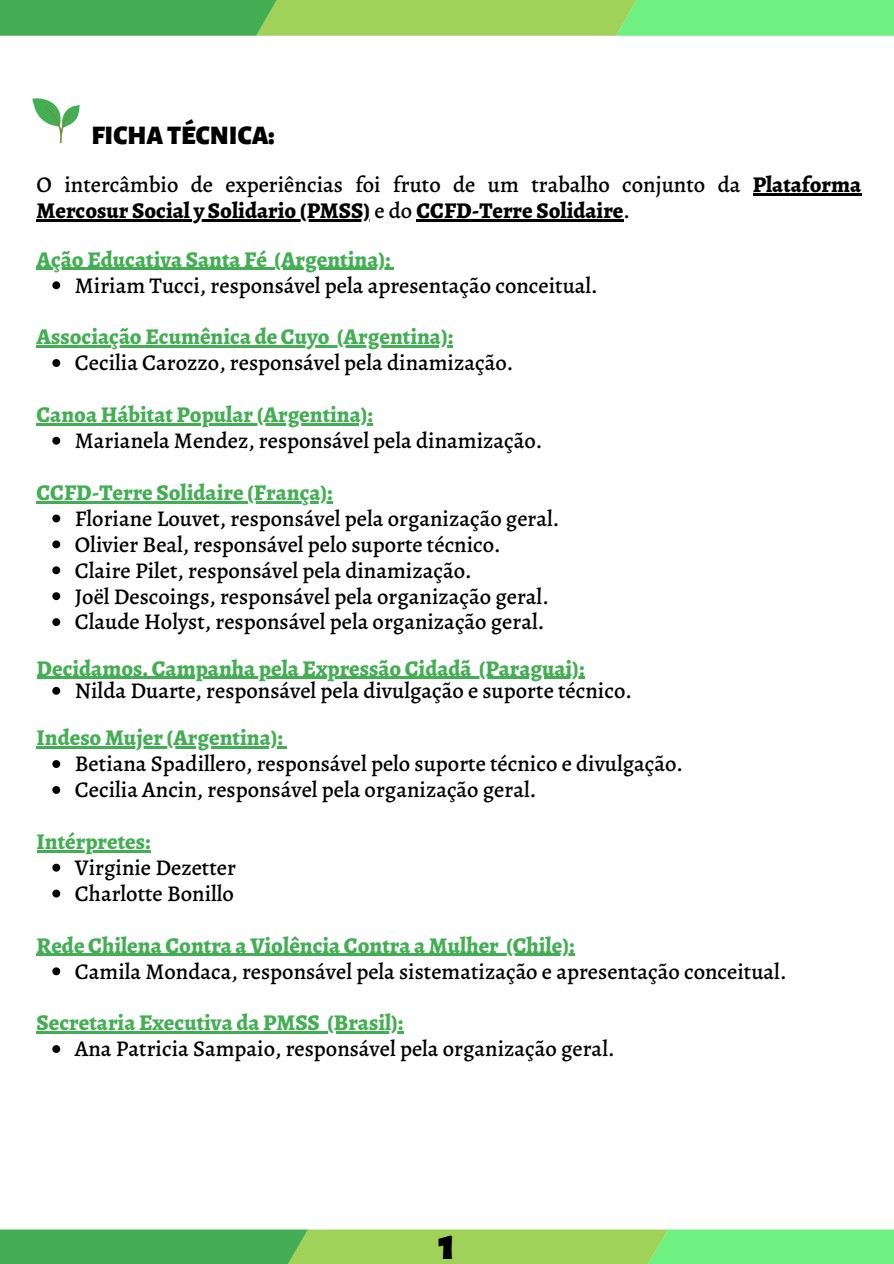
<style>
.page{position:relative;width:894px;height:1264px;background:#fff}
.page>*{position:absolute;margin:0;border:0;box-sizing:border-box;transform-origin:0 0}
.t1{font:900 45px "Alegreya Sans";color:#000}
.t2{font:900 27px "Alegreya Sans";color:#000}
.t3{font:500 22.5px/26px "Alegreya";color:#000}
.t4{font:800 22.5px "Alegreya";color:#43ae53}
.s1{font-weight:800}
</style>
<div class="page">
<svg style="left:0;top:1229px;width:893px;height:34px;background:#76ce63"></svg>
<svg style="left:0;top:0;width:893px;height:36px;background:#76d064"></svg>
<svg style="left:52px;top:281px;width:8px;height:8px"></svg>
<svg style="left:52px;top:359px;width:8px;height:8px"></svg>
<svg style="left:52px;top:437px;width:8px;height:7px"></svg>
<svg style="left:52px;top:514px;width:8px;height:8px"></svg>
<svg style="left:52px;top:540px;width:8px;height:8px"></svg>
<svg style="left:52px;top:566px;width:8px;height:8px"></svg>
<svg style="left:52px;top:592px;width:8px;height:8px"></svg>
<svg style="left:52px;top:618px;width:8px;height:8px"></svg>
<svg style="left:52px;top:687px;width:8px;height:7px"></svg>
<svg style="left:52px;top:760px;width:8px;height:8px"></svg>
<svg style="left:52px;top:786px;width:8px;height:8px"></svg>
<svg style="left:52px;top:863px;width:8px;height:8px"></svg>
<svg style="left:52px;top:889px;width:8px;height:8px"></svg>
<svg style="left:52px;top:967px;width:8px;height:8px"></svg>
<svg style="left:52px;top:1045px;width:8px;height:7px"></svg>
<hr style="left:752px;top:193px;width:109px;height:3px;background:#000">
<hr style="left:37px;top:219px;width:333px;height:3px;background:#000">
<hr style="left:416px;top:219px;width:207px;height:3px;background:#000">
<hr style="left:37px;top:268px;width:230px;height:2px;background:#43ae53">
<svg style="left:267px;top:268px;width:7px;height:2px"></svg>
<hr style="left:274px;top:268px;width:116px;height:2px;background:#43ae53">
<hr style="left:37px;top:345px;width:292px;height:3px;background:#43ae53">
<svg style="left:329px;top:345px;width:8px;height:3px"></svg>
<hr style="left:337px;top:345px;width:116px;height:3px;background:#43ae53">
<hr style="left:37px;top:423px;width:336px;height:2px;background:#43ae53">
<hr style="left:37px;top:501px;width:295px;height:2px;background:#43ae53">
<hr style="left:37px;top:676px;width:434px;height:3px;background:#43ae53">
<svg style="left:471px;top:676px;width:7px;height:3px"></svg>
<hr style="left:478px;top:676px;width:106px;height:3px;background:#43ae53">
<hr style="left:37px;top:746px;width:246px;height:2px;background:#43ae53">
<hr style="left:37px;top:850px;width:113px;height:2px;background:#43ae53">
<hr style="left:37px;top:953px;width:461px;height:3px;background:#43ae53">
<svg style="left:498px;top:953px;width:8px;height:3px"></svg>
<hr style="left:506px;top:953px;width:68px;height:3px;background:#43ae53">
<hr style="left:37px;top:1031px;width:283px;height:2px;background:#43ae53">
<svg style="left:320px;top:1031px;width:7px;height:2px"></svg>
<hr style="left:327px;top:1031px;width:76px;height:2px;background:#43ae53">
<svg style="left:32px;top:98px;width:48px;height:45px"></svg>
<p class="t2" style="left:91px;top:123px;width:185px">FICHATÉCNICA:</p>
<p class="t3" style="left:37px;top:172px;width:826px">O intercâmbio de experiências foi fruto de um trabalho conjunto da <span class="s1">Plataforma<br>Mercosur Social y Solidario (PMSS)</span> e do <span class="s1">CCFD-Terre Solidaire</span>.</p>
<p class="t4" style="left:37px;top:244px;width:355px">Ação Educativa Santa Fé (Argentina):</p>
<p class="t3" style="left:75px;top:272px;width:524px">Miriam Tucci, responsável pela apresentação conceitual.</p>
<p class="t4" style="left:37px;top:321px;width:418px">Associação Ecumênica de Cuyo (Argentina):</p>
<p class="t3" style="left:75px;top:350px;width:440px">Cecilia Carozzo, responsável pela dinamização.</p>
<p class="t4" style="left:37px;top:399px;width:338px">Canoa Hábitat Popular (Argentina):</p>
<p class="t3" style="left:75px;top:427px;width:469px">Marianela Mendez, responsável pela dinamização.</p>
<p class="t4" style="left:37px;top:477px;width:297px">CCFD-Terre Solidaire (França):</p>
<p class="t3" style="left:75px;top:505px;width:486px">Floriane Louvet, responsável pela organização geral.</p>
<p class="t3" style="left:75px;top:531px;width:427px">Olivier Beal, responsável pelo suporte técnico.</p>
<p class="t3" style="left:75px;top:557px;width:398px">Claire Pilet, responsável pela dinamização.</p>
<p class="t3" style="left:75px;top:583px;width:475px">Joël Descoings, responsável pela organização geral.</p>
<p class="t3" style="left:75px;top:609px;width:471px">Claude Holyst, responsável pela organização geral.</p>
<p class="t4" style="left:37px;top:652px;width:549px">Decidamos. Campanha pela Expressão Cidadã (Paraguai):</p>
<p class="t3" style="left:75px;top:677px;width:558px">Nilda Duarte, responsável pela divulgação e suporte técnico.</p>
<p class="t4" style="left:37px;top:722px;width:248px">Indeso Mujer (Argentina):</p>
<p class="t3" style="left:75px;top:750px;width:609px">Betiana Spadillero, responsável pelo suporte técnico e divulgação.</p>
<p class="t3" style="left:75px;top:776px;width:463px">Cecilia Ancin, responsável pela organização geral.</p>
<p class="t4" style="left:37px;top:826px;width:115px">Intérpretes:</p>
<p class="t3" style="left:75px;top:854px;width:163px">Virginie Dezetter</p>
<p class="t3" style="left:75px;top:880px;width:161px">Charlotte Bonillo</p>
<p class="t4" style="left:37px;top:929px;width:539px">Rede Chilena Contra a Violência Contra a Mulher (Chile):</p>
<p class="t3" style="left:75px;top:958px;width:713px">Camila Mondaca, responsável pela sistematização e apresentação conceitual.</p>
<p class="t4" style="left:37px;top:1007px;width:368px">Secretaria Executiva da PMSS (Brasil):</p>
<p class="t3" style="left:75px;top:1035px;width:541px">Ana Patricia Sampaio, responsável pela organização geral.</p>
<p class="t1" style="left:438px;top:1222px;width:19px">1</p>
</div>
